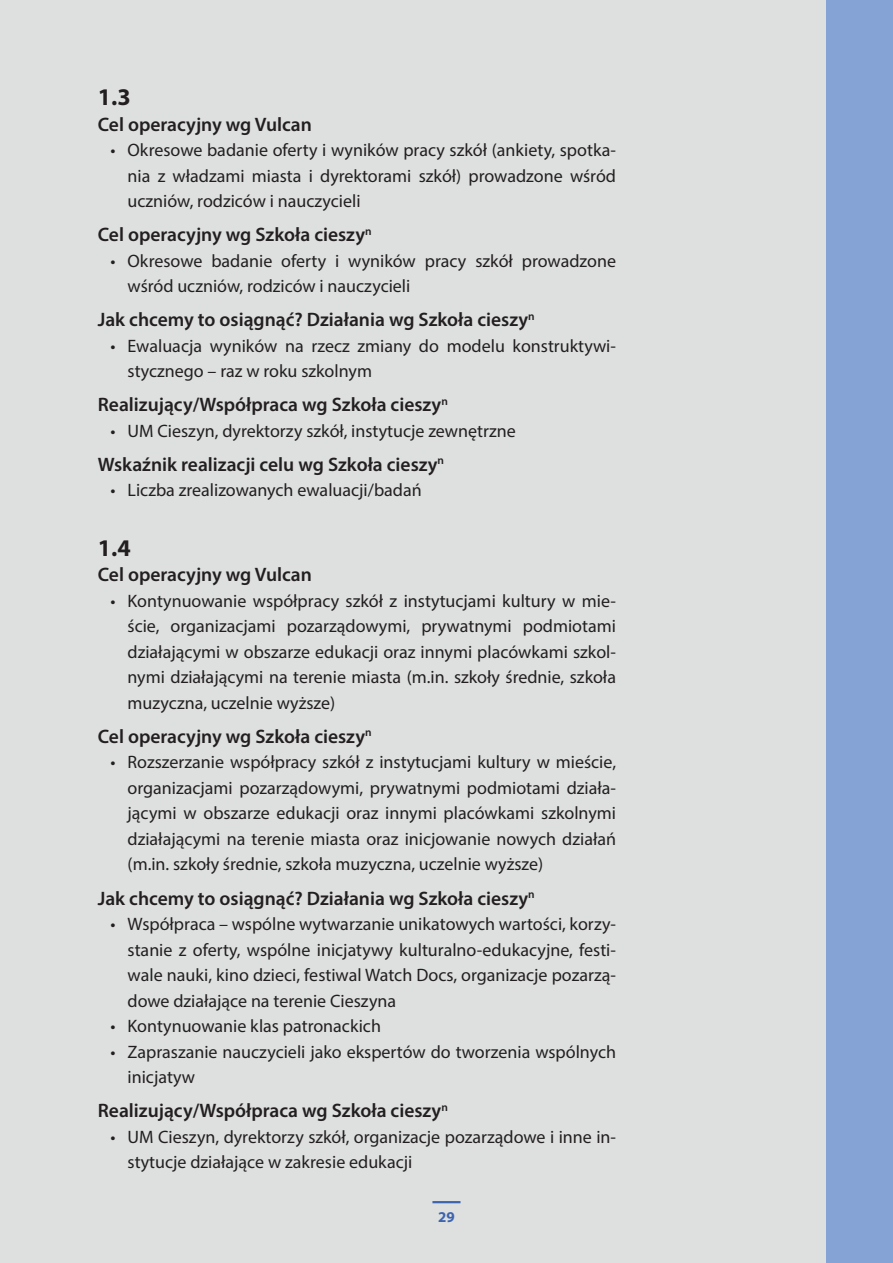
<style>
.page{position:relative;width:893px;height:1263px;background:#dde0df}
.page>*{position:absolute;margin:0;border:0;box-sizing:border-box;transform-origin:0 0}
.tekst_podst{font:700 24px "Myriad Pro";color:#231f20}
.tekst_podst-2{font:600 19.5px "Myriad Pro";color:#231f20}
.t1{font:18px/25.5px "Myriad Pro";color:#231f20;text-align:justify}
.t2{font:700 15px "Myriad Pro";color:#3d64af}
</style>
<div class="page">
<div style="left:826px;top:0;width:67px;height:1263px;background:#85a4d5"></div>
<hr style="left:432px;top:1201px;width:28px;height:2px;background:#3d64af">
<p class="tekst_podst" style="left:98px;top:81px;width:34px">1.3</p>
<p class="tekst_podst-2" style="left:98px;top:112px;width:216px">Cel operacyjny wg Vulcan</p>
<p class="t1" style="left:128px;top:137px;width:490px;text-indent:-17px">• Okresowe badanie oferty i wyników pracy szkół (ankiety, spotka&shy;nia z władzami miasta i dyrektorami szkół) prowadzone wśród uczniów, rodziców i nauczycieli</p>
<p class="tekst_podst-2" style="left:98px;top:222px;width:275px">Cel operacyjny wg Szkoła cieszy<sup>n</sup></p>
<p class="t1" style="left:128px;top:248px;width:490px;text-indent:-17px">• Okresowe badanie oferty i wyników pracy szkół prowadzone wśród uczniów, rodziców i nauczycieli</p>
<p class="tekst_podst-2" style="left:98px;top:307px;width:438px">Jak chcemy to osiągnąć? Działania wg Szkoła cieszy<sup>n</sup></p>
<p class="t1" style="left:128px;top:333px;width:490px;text-indent:-17px">• Ewaluacja wyników na rzecz zmiany do modelu konstruktywi&shy;stycznego – raz w roku szkolnym</p>
<p class="tekst_podst-2" style="left:98px;top:392px;width:352px">Realizujący/Współpraca wg Szkoła cieszy<sup>n</sup></p>
<p class="t1" style="left:111px;top:418px;width:407px">• UM Cieszyn, dyrektorzy szkół, instytucje zewnętrzne</p>
<p class="tekst_podst-2" style="left:98px;top:452px;width:348px">Wskaźnik realizacji celu wg Szkoła cieszy<sup>n</sup></p>
<p class="t1" style="left:111px;top:477px;width:313px">• Liczba zrealizowanych ewaluacji/badań</p>
<p class="tekst_podst" style="left:98px;top:532px;width:34px">1.4</p>
<p class="tekst_podst-2" style="left:98px;top:562px;width:216px">Cel operacyjny wg Vulcan</p>
<p class="t1" style="left:128px;top:588px;width:490px;text-indent:-17px">• Kontynuowanie współpracy szkół z instytucjami kultury w mie&shy;ście, organizacjami pozarządowymi, prywatnymi podmiotami działającymi w obszarze edukacji oraz innymi placówkami szkol&shy;nymi działającymi na terenie miasta (m.in. szkoły średnie, szkoła muzyczna, uczelnie wyższe)</p>
<p class="tekst_podst-2" style="left:98px;top:724px;width:275px">Cel operacyjny wg Szkoła cieszy<sup>n</sup></p>
<p class="t1" style="left:128px;top:749px;width:490px;text-indent:-17px">• Rozszerzanie współpracy szkół z instytucjami kultury w mieście, organizacjami pozarządowymi, prywatnymi podmiotami działa&shy;jącymi w obszarze edukacji oraz innymi placówkami szkolnymi działającymi na terenie miasta oraz inicjowanie nowych działań (m.in. szkoły średnie, szkoła muzyczna, uczelnie wyższe)</p>
<p class="tekst_podst-2" style="left:98px;top:885px;width:438px">Jak chcemy to osiągnąć? Działania wg Szkoła cieszy<sup>n</sup></p>
<p class="t1" style="left:128px;top:911px;width:490px;text-indent:-17px">• Współpraca – wspólne wytwarzanie unikatowych wartości, korzy&shy;stanie z oferty, wspólne inicjatywy kulturalno-edukacyjne, festi&shy;wale nauki, kino dzieci, festiwal Watch Docs, organizacje pozarzą&shy;dowe działające na terenie Cieszyna</p>
<p class="t1" style="left:111px;top:1013px;width:272px">• Kontynuowanie klas patronackich</p>
<p class="t1" style="left:128px;top:1038px;width:490px;text-indent:-17px">• Zapraszanie nauczycieli jako ekspertów do tworzenia wspólnych inicjatyw</p>
<p class="tekst_podst-2" style="left:98px;top:1098px;width:352px">Realizujący/Współpraca wg Szkoła cieszy<sup>n</sup></p>
<p class="t1" style="left:128px;top:1123px;width:490px;text-indent:-17px">• UM Cieszyn, dyrektorzy szkół, organizacje pozarządowe i inne in&shy;stytucje działające w zakresie edukacji</p>
<p class="t2" style="left:438px;top:1207px;width:18px">29</p>
</div>
